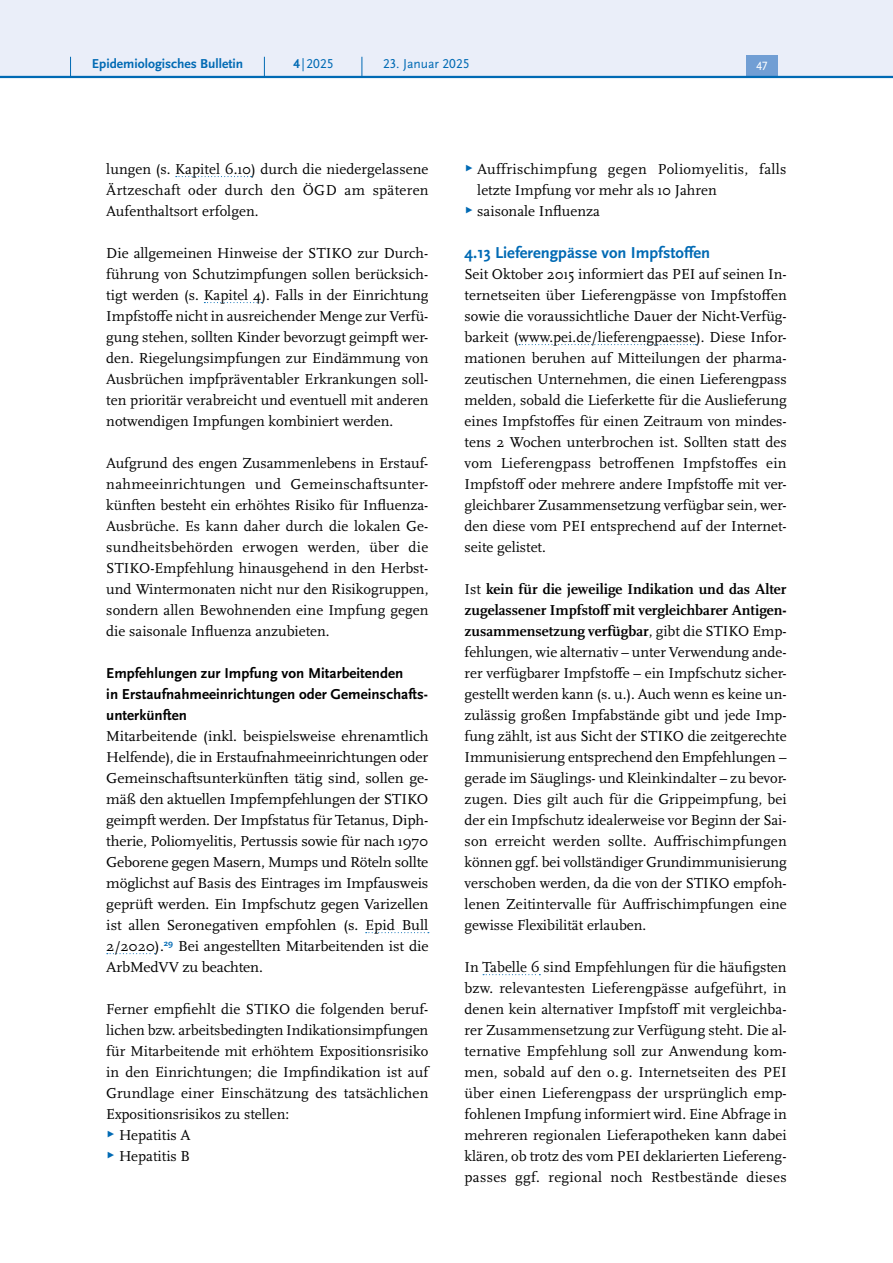
<style>
.page{position:relative;width:893px;height:1263px;background:#fff}
.page>*{position:absolute;margin:0;border:0;box-sizing:border-box;transform-origin:0 0}
.t1{font:700 16.5px "Scala Sans Pro";color:#006ab4}
.P_-_Fließtext{font:15px/21px "Scala Pro";color:#000;text-align:justify}
.t2{font:700 15px/21px "Scala Sans Pro";color:#000}
.P_-_Fließtext-2{font:15px/21px "Scala Pro";letter-spacing:.025em;color:#000}
.Li_-_AFZ_Pfeil_Abstand{font:15px "Scala Pro";color:#000}
.t3{font:700 13.5px "Scala Sans Pro";color:#006ab4}
.t4{font:13.5px "Scala Sans Pro";color:#006ab4}
.t5{font:12.45px "Scala Sans Pro";color:#fff}
.s1{font-weight:700}
.s2{font-family:"Scala Sans Pro";font-size:9px;color:#006ab4}
</style>
<div class="page">
<svg style="left:176px;top:176px;width:76px;height:1px"></svg>
<svg style="left:204px;top:302px;width:58px;height:1px"></svg>
<svg style="left:366px;top:932px;width:63px;height:1px"></svg>
<svg style="left:107px;top:953px;width:48px;height:1px"></svg>
<svg style="left:519px;top:344px;width:177px;height:1px"></svg>
<svg style="left:483px;top:974px;width:57px;height:1px"></svg>
<div style="left:0;top:0;width:893px;height:77px;background:#eaeef9"></div>
<div style="left:746px;top:55px;width:32px;height:21px;background:#719ed4"></div>
<hr style="left:0;top:76px;width:893px;height:2px;background:#006ab4">
<svg style="left:70px;top:57px;width:1px;height:19px"></svg>
<svg style="left:264px;top:57px;width:1px;height:19px"></svg>
<svg style="left:362px;top:57px;width:1px;height:19px"></svg>
<p class="t3" style="left:92px;top:55px;width:153px">Epidemiologisches Bulletin</p>
<p class="t4" style="left:293px;top:55px;width:42px"><span class="s1">4</span> |2025</p>
<p class="t4" style="left:383px;top:55px;width:88px">23. Januar 2025</p>
<p class="t5" style="left:757px;top:59px;width:13px">47</p>
<p class="P_-_Fließtext" style="left:106px;top:158px;width:324px">lungen (s. Kapitel 6.10) durch die niedergelassene Ärtzeschaft oder durch den ÖGD am späteren Aufenthaltsort erfolgen.</p>
<p class="P_-_Fließtext" style="left:106px;top:242px;width:324px">Die allgemeinen Hinweise der STIKO zur Durch&shy;führung von Schutzimpfungen sollen berücksich&shy;tigt werden (s. Kapitel 4). Falls in der Einrichtung Impfstoffe nicht in ausreichender Menge zur Verfü&shy;gung stehen, sollten Kinder bevorzugt geimpft wer&shy;den. Riegelungsimpfungen zur Eindämmung von Ausbrüchen impfpräventabler Erkrankungen soll&shy;ten prioritär verabreicht und eventuell mit anderen notwendigen Impfungen kombiniert werden.</p>
<p class="P_-_Fließtext" style="left:106px;top:452px;width:324px">Aufgrund des engen Zusammenlebens in Erstauf&shy;nahmeeinrichtungen und Gemeinschaftsunter&shy;künften besteht ein erhöhtes Risiko für Influenza-Ausbrüche. Es kann daher durch die lokalen Ge&shy;sundheitsbehörden erwogen werden, über die STIKO-Empfehlung hinausgehend in den Herbst&shy;und Wintermonaten nicht nur den Risikogruppen, sondern allen Bewohnenden eine Impfung gegen die saisonale Influenza anzubieten.</p>
<h5 class="t2" style="left:106px;top:662px;width:323px">Empfehlungen zur Impfung von Mitarbeitenden<br>in Erstaufnahmeeinrichtungen oder Gemeinschafts&shy;unterkünften</h5>
<p class="P_-_Fließtext" style="left:106px;top:725px;width:324px">Mitarbeitende (inkl. beispielsweise ehrenamtlich Helfende), die in Erstaufnahmeeinrichtungen oder Gemeinschaftsunterkünften tätig sind, sollen ge&shy;mäß den aktuellen Impfempfehlungen der STIKO geimpft werden. Der Impfstatus für Tetanus, Diph&shy;therie, Poliomyelitis, Pertussis sowie für nach 1970<br>Geborene gegen Masern, Mumps und Röteln sollte möglichst auf Basis des Eintrages im Impfausweis geprüft werden. Ein Impfschutz gegen Varizellen ist allen Seronegativen empfohlen (s. Epid Bull 2/2020).<sup>29</sup> Bei angestellten Mitarbeitenden ist die ArbMedVV zu beachten.</p>
<p class="P_-_Fließtext" style="left:106px;top:998px;width:324px">Ferner empfiehlt die STIKO die folgenden beruf&shy;lichen bzw. arbeitsbedingten Indikationsimpfungen für Mitarbeitende mit erhöhtem Expositionsrisiko in den Einrichtungen; die Impfindikation ist auf Grundlage einer Einschätzung des tatsächlichen Expositionsrisikos zu stellen:</p>
<p class="P_-_Fließtext" style="left:106px;top:1124px;width:86px"><span class="s2">▶</span> Hepatitis A</p>
<p class="P_-_Fließtext" style="left:106px;top:1145px;width:85px"><span class="s2">▶</span> Hepatitis B</p>
<p class="P_-_Fließtext-2" style="left:477px;top:158px;width:311px;text-indent:-13px"><span class="s2">▶</span> Auffrischimpfung gegen Poliomyelitis, falls letzte Impfung vor mehr als 10 Jahren</p>
<p class="Li_-_AFZ_Pfeil_Abstand" style="left:465px;top:202px;width:137px"><span class="s2">▶</span> saisonale Influenza</p>
<h4 class="t1" style="left:465px;top:242px;width:247px">4.13 Lieferengpässe von Impfstoffen</h4>
<p class="P_-_Fließtext" style="left:465px;top:263px;width:324px">Seit Oktober 2015 informiert das PEI auf seinen In&shy;ternetseiten über Lieferengpässe von Impfstoffen sowie die voraussichtliche Dauer der Nicht-Verfüg&shy;barkeit (www.pei.de/lieferengpaesse). Diese Infor&shy;mationen beruhen auf Mitteilungen der pharma&shy;zeutischen Unternehmen, die einen Lieferengpass melden, sobald die Lieferkette für die Auslieferung eines Impfstoffes für einen Zeitraum von mindes&shy;tens 2 Wochen unterbrochen ist. Sollten statt des vom Lieferengpass betroffenen Impfstoffes ein Impfstoff oder mehrere andere Impfstoffe mit ver&shy;gleichbarer Zusammensetzung verfügbar sein, wer&shy;den diese vom PEI entsprechend auf der Internet&shy;seite gelistet.</p>
<p class="P_-_Fließtext" style="left:465px;top:578px;width:324px">Ist <span class="s1">kein für die jeweilige Indikation und das Alter zugelassener Impfstoff mit vergleichbarer Antigen&shy;zusammensetzung verfügbar</span>, gibt die STIKO Emp&shy;fehlungen, wie alternativ – unter Verwendung ande&shy;rer verfügbarer Impfstoffe – ein Impfschutz sicher&shy;gestellt werden kann (s. u.). Auch wenn es keine un&shy;zulässig großen Impfabstände gibt und jede Imp&shy;fung zählt, ist aus Sicht der STIKO die zeitgerechte Immunisierung entsprechend den Empfehlungen – gerade im Säuglings- und Kleinkindalter – zu bevor&shy;zugen. Dies gilt auch für die Grippeimpfung, bei der ein Impfschutz idealerweise vor Beginn der Sai&shy;son erreicht werden sollte. Auffrischimpfungen können ggf. bei vollständiger Grundimmunisierung verschoben werden, da die von der STIKO empfoh&shy;lenen Zeitintervalle für Auffrischimpfungen eine gewisse Flexibilität erlauben.</p>
<p class="P_-_Fließtext" style="left:465px;top:956px;width:324px">In Tabelle 6 sind Empfehlungen für die häufigsten bzw. relevantesten Lieferengpässe aufgeführt, in denen kein alternativer Impfstoff mit vergleichba&shy;rer Zusammensetzung zur Verfügung steht. Die al&shy;ternative Empfehlung soll zur Anwendung kom&shy;men, sobald auf den o. g. Internetseiten des PEI über einen Lieferengpass der ursprünglich emp&shy;fohlenen Impfung informiert wird. Eine Abfrage in mehreren regionalen Lieferapotheken kann dabei klären, ob trotz des vom PEI deklarierten Liefereng&shy;passes ggf. regional noch Restbestände dieses</p>
</div>
